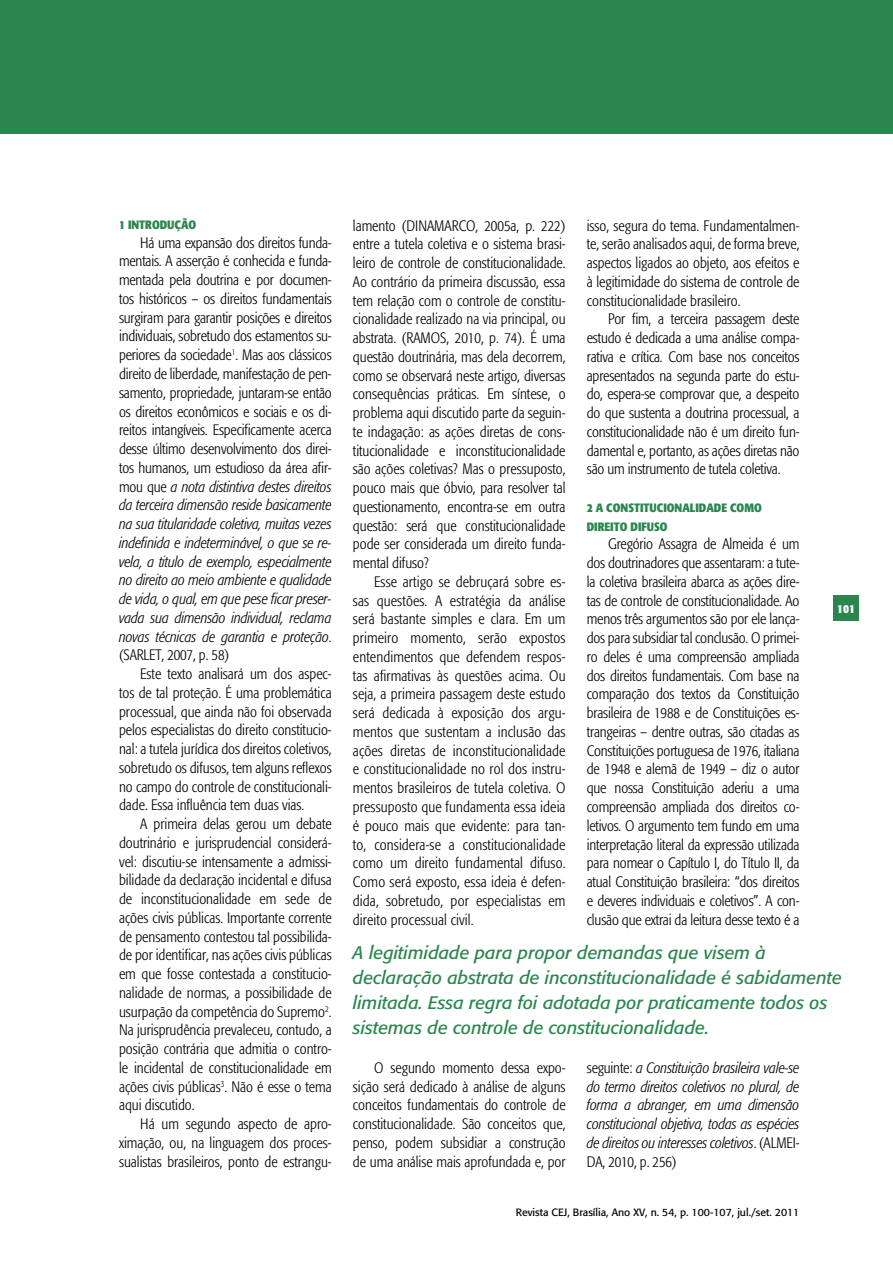
<style>
.page{position:relative;width:893px;height:1263px;background:#fff}
.page>*{position:absolute;margin:0;border:0;box-sizing:border-box;transform-origin:0 0}
.t1{font:italic 18px/24.8px "Formata";color:#2a864e}
.t2{font:300 condensed 15px/18.8px "Formata";color:#000;text-align:justify}
.t3{font:italic 300 condensed 15px/18.8px "Formata";letter-spacing:-.01em;color:#000;text-align:justify}
.t4{font:700 condensed 12px/18.8px "Formata";color:#2a864e}
.t5{font:700 condensed 12px "Formata";color:#fff}
.t6{font:10.5px "Formata";color:#000}
.s1{font-style:italic}
.s2{font-style:normal}
</style>
<div class="page">
<div style="left:833px;top:595px;width:26px;height:26px;background:#2a864e"></div>
<div style="left:0;top:0;width:893px;height:134px;background:#2a864e"></div>
<p class="t4" style="left:119px;top:215px;width:79px">1 INTRODUÇÃO</p>
<p class="t2" style="left:119px;top:233px;width:214px;text-indent:21px">Há uma expansão dos direitos funda&shy;mentais. A asserção é conhecida e funda&shy;mentada pela doutrina e por documen&shy;tos históricos – os direitos fundamentais surgiram para garantir posições e direitos individuais, sobretudo dos estamentos su&shy;periores da sociedade<sup>1</sup>. Mas aos clássicos direito de liberdade, manifestação de pen&shy;samento, propriedade, juntaram-se então os direitos econômicos e sociais e os di&shy;reitos intangíveis. Especificamente acerca desse último desenvolvimento dos direi&shy;tos humanos, um estudioso da área afir&shy;mou que <span class="s1">a nota distintiva destes direitos da terceira dimensão reside basicamente na sua titularidade coletiva, muitas vezes indefinida e indeterminável, o que se re&shy;vela, a titulo de exemplo, especialmente no direito ao meio ambiente e qualidade de vida, o qual, em que pese ficar preser&shy;vada sua dimensão individual, reclama novas técnicas de garantia e proteção</span>. (SARLET, 2007, p. 58)</p>
<p class="t2" style="left:119px;top:665px;width:214px;text-indent:21px">Este texto analisará um dos aspec&shy;tos de tal proteção. É uma problemática processual, que ainda não foi observada pelos especialistas do direito constitucio&shy;nal: a tutela jurídica dos direitos coletivos, sobretudo os difusos, tem alguns reflexos no campo do controle de constitucionali&shy;dade. Essa influência tem duas vias.</p>
<p class="t2" style="left:119px;top:815px;width:214px;text-indent:21px">A primeira delas gerou um debate doutrinário e jurisprudencial considerá&shy;vel: discutiu-se intensamente a admissi&shy;bilidade da declaração incidental e difusa de inconstitucionalidade em sede de ações civis públicas. Importante corrente de pensamento contestou tal possibilida&shy;de por identificar, nas ações civis públicas em que fosse contestada a constitucio&shy;nalidade de normas, a possibilidade de usurpação da competência do Supremo<sup>2</sup>.<br>Na jurisprudência prevaleceu, contudo, a posição contrária que admitia o contro&shy;le incidental de constitucionalidade em ações civis públicas<sup>3</sup>. Não é esse o tema aqui discutido.</p>
<p class="t2" style="left:119px;top:1115px;width:214px;text-indent:21px">Há um segundo aspecto de apro&shy;ximação, ou, na linguagem dos proces&shy;sualistas brasileiros, ponto de estrangu-</p>
<p class="t2" style="left:353px;top:216px;width:214px">lamento (DINAMARCO, 2005a, p. 222) entre a tutela coletiva e o sistema brasi&shy;leiro de controle de constitucionalidade.<br>Ao contrário da primeira discussão, essa tem relação com o controle de constitu&shy;cionalidade realizado na via principal, ou abstrata. (RAMOS, 2010, p. 74). É uma questão doutrinária, mas dela decorrem, como se observará neste artigo, diversas consequências práticas. Em síntese, o problema aqui discutido parte da seguin&shy;te indagação: as ações diretas de cons&shy;titucionalidade e inconstitucionalidade são ações coletivas? Mas o pressuposto, pouco mais que óbvio, para resolver tal questionamento, encontra-se em outra questão: será que constitucionalidade pode ser considerada um direito funda&shy;mental difuso?</p>
<p class="t2" style="left:353px;top:572px;width:214px;text-indent:21px">Esse artigo se debruçará sobre es&shy;sas questões. A estratégia da análise será bastante simples e clara. Em um primeiro momento, serão expostos entendimentos que defendem respos&shy;tas afirmativas às questões acima. Ou seja, a primeira passagem deste estudo será dedicada à exposição dos argu&shy;mentos que sustentam a inclusão das ações diretas de inconstitucionalidade e constitucionalidade no rol dos instru&shy;mentos brasileiros de tutela coletiva. O pressuposto que fundamenta essa ideia é pouco mais que evidente: para tan&shy;to, considera-se a constitucionalidade como um direito fundamental difuso.<br>Como será exposto, essa ideia é defen&shy;dida, sobretudo, por especialistas em direito processual civil.</p>
<p class="t2" style="left:587px;top:216px;width:214px">isso, segura do tema. Fundamentalmen&shy;te, serão analisados aqui, de forma breve, aspectos ligados ao objeto, aos efeitos e à legitimidade do sistema de controle de constitucionalidade brasileiro.</p>
<p class="t2" style="left:587px;top:310px;width:214px;text-indent:21px">Por fim, a terceira passagem deste estudo é dedicada a uma análise compa&shy;rativa e crítica. Com base nos conceitos apresentados na segunda parte do estu&shy;do, espera-se comprovar que, a despeito do que sustenta a doutrina processual, a constitucionalidade não é um direito fun&shy;damental e, portanto, as ações diretas não são um instrumento de tutela coletiva.</p>
<p class="t4" style="left:587px;top:498px;width:177px">2 A CONSTITUCIONALIDADE COMO<br>DIREITO DIFUSO</p>
<p class="t2" style="left:587px;top:535px;width:214px;text-indent:21px">Gregório Assagra de Almeida é um dos doutrinadores que assentaram: a tute&shy;la coletiva brasileira abarca as ações dire&shy;tas de controle de constitucionalidade. Ao menos três argumentos são por ele lança&shy;dos para subsidiar tal conclusão. O primei&shy;ro deles é uma compreensão ampliada dos direitos fundamentais. Com base na comparação dos textos da Constituição brasileira de 1988 e de Constituições es&shy;trangeiras – dentre outras, são citadas as Constituições portuguesa de 1976, italiana de 1948 e alemã de 1949 – diz o autor que nossa Constituição aderiu a uma compreensão ampliada dos direitos co&shy;letivos. O argumento tem fundo em uma interpretação literal da expressão utilizada para nomear o Capítulo I, do Título II, da atual Constituição brasileira: “dos direitos e deveres individuais e coletivos”. A con&shy;clusão que extrai da leitura desse texto é a</p>
<p class="t5" style="left:837px;top:601px;width:19px">101</p>
<p class="t1" style="left:353px;top:941px;width:490px">A legitimidade para propor demandas que visem à declaração abstrata de inconstitucionalidade é sabidamente limitada. Essa regra foi adotada por praticamente todos os sistemas de controle de constitucionalidade.</p>
<p class="t2" style="left:353px;top:1058px;width:214px;text-indent:21px">O segundo momento dessa expo&shy;sição será dedicado à análise de alguns conceitos fundamentais do controle de constitucionalidade. São conceitos que, penso, podem subsidiar a construção de uma análise mais aprofundada e, por</p>
<p class="t3" style="left:587px;top:1058px;width:214px"><span class="s2">seguinte:</span> a Constituição brasileira vale-se do termo direitos coletivos no plural, de forma a abranger, em uma dimensão constitucional objetiva, todas as espécies de direitos ou interesses coletivos<span class="s2">. (ALMEI-DA, 2010, p. 256)</span></p>
<p class="t6" style="left:516px;top:1206px;width:285px">Revista CEJ, Brasília, Ano XV, n. 54, p. 100-107, jul./set. 2011</p>
</div>
